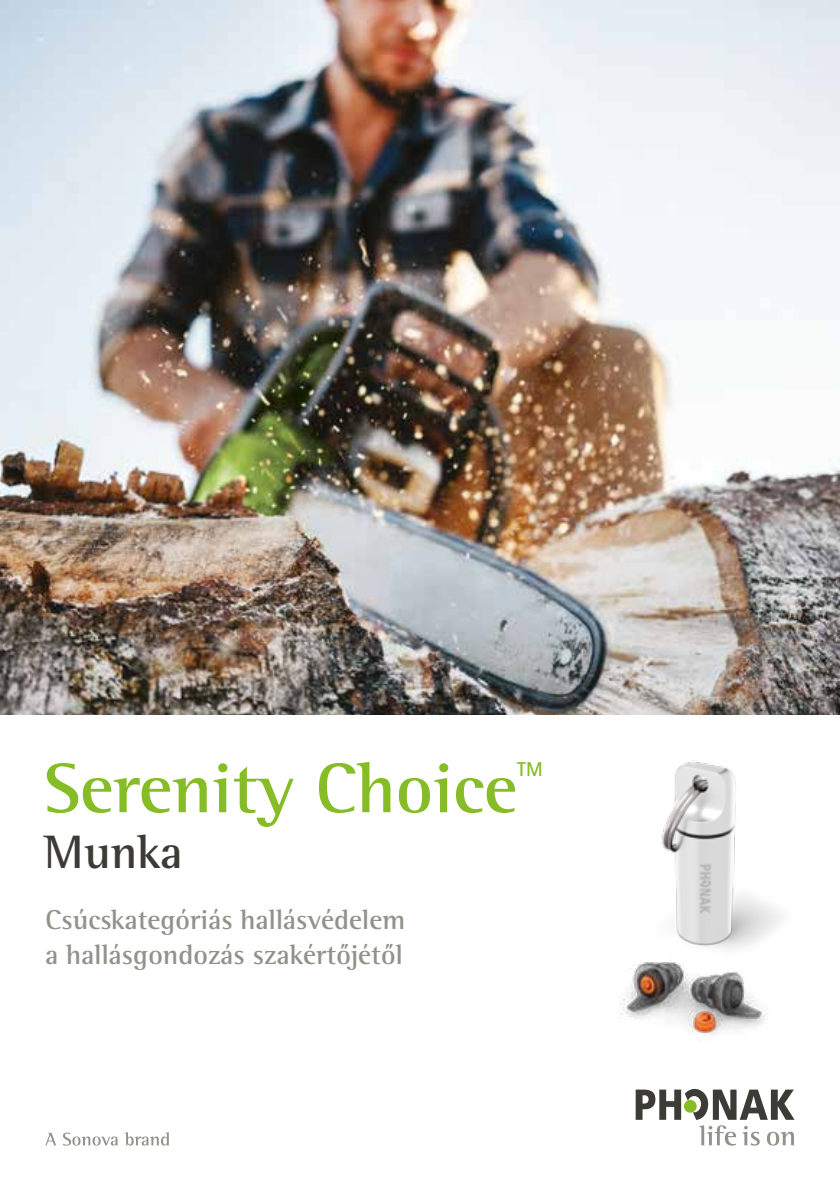
<style>
.page{position:relative;width:840px;height:1191px;background:#fff}
.page>*{position:absolute;margin:0;border:0;box-sizing:border-box;transform-origin:0 0}
.t1{font:700 72px "Rotis Semi Serif Pro";color:#86bc25}
.t2{font:700 48px "Rotis Semi Serif Pro";color:#3c3b35}
.t3{font:700 28px/35px "Rotis Semi Serif Pro";color:#92918a}
.t4{font:700 20px "Rotis Sans Serif Pro";color:#86bc25}
</style>
<div class="page">
<img style="left:0;top:0;width:839px;height:714px">
<img style="left:661px;top:760px;width:121px;height:189px">
<img style="left:619px;top:962px;width:149px;height:73px">
<svg style="left:45px;top:1132px;width:11px;height:13px"></svg>
<svg style="left:63px;top:1132px;width:54px;height:13px"></svg>
<svg style="left:125px;top:1132px;width:44px;height:13px"></svg>
<svg style="left:635px;top:1089px;width:159px;height:56px"></svg>
<h1 class="t1" style="left:44px;top:744px;width:474px">Serenity Choice</h1>
<p class="t4" style="left:517px;top:757px;width:27px">TM</p>
<h2 class="t2" style="left:44px;top:823px;width:140px">Munka</h2>
<p class="t3" style="left:45px;top:902px;width:361px">Csúcskategóriás hallásvédelem a hallásgondozás szakértőjétől</p>
</div>
